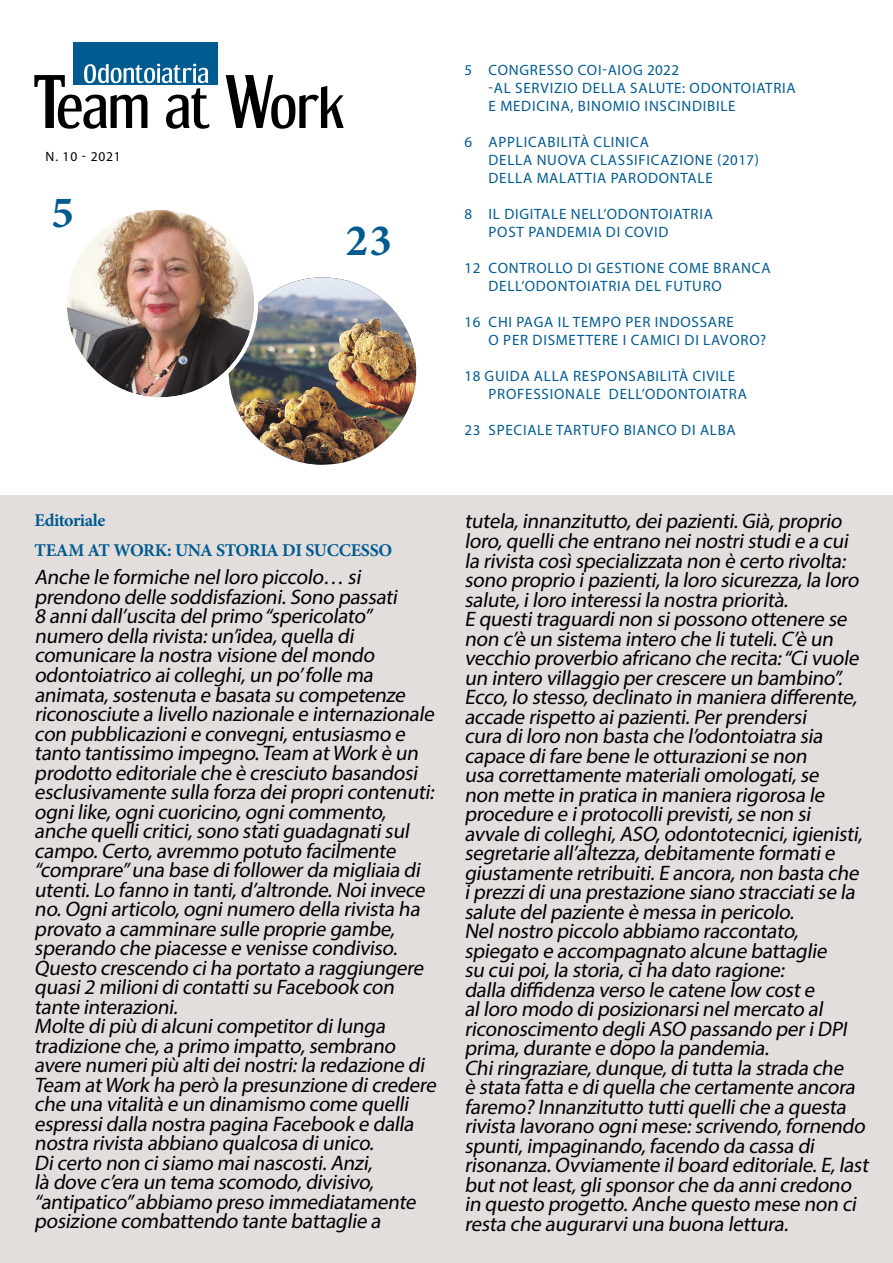
<style>
.page{position:relative;width:893px;height:1263px;background:#fff}
.page>*{position:absolute;margin:0;border:0;box-sizing:border-box;transform-origin:0 0}
.t1{font:700 45px "Minion Pro";color:#005b91}
.t2{font:italic 21px/19.5px "Myriad Pro";letter-spacing:-.01em;color:#000}
.t3{font:700 18px/30px "Minion Pro";letter-spacing:-.02em;color:#005b91}
.t4{font:15px/18px "Myriad Pro";letter-spacing:.05em;color:#005b91}
.t5{font:13.5px "Myriad Pro";letter-spacing:.06em;color:#000}
</style>
<div class="page">
<div style="left:73px;top:43px;width:144px;height:42px;background:#005b91"></div>
<svg style="left:34px;top:64px;width:310px;height:65px"></svg>
<img style="left:229px;top:277px;width:187px;height:188px;border-radius:94px">
<div style="left:65px;top:208px;width:191px;height:191px;background:#fff;border-radius:50%"></div>
<img style="left:67px;top:210px;width:187px;height:187px;border-radius:94px">
<div style="left:63px;top:206px;width:195px;height:195px;border:4px solid #fff;border-radius:50%"></div>
<div style="left:0;top:495px;width:893px;height:768px;background:#e3dedc"></div>
<p class="t5" style="left:46px;top:149px;width:77px">N. 10 - 2021</p>
<h1 class="t1" style="left:51px;top:181px;width:24px">5</h1>
<h1 class="t1" style="left:345px;top:209px;width:48px">23</h1>
<p class="t4" style="left:489px;top:61px;width:309px;text-indent:-24px">5 CONGRESSO COI-AIOG 2022<br>-AL SERVIZIO DELLA SALUTE: ODONTOIATRIA<br>E MEDICINA, BINOMIO INSCINDIBILE</p>
<p class="t4" style="left:489px;top:133px;width:272px;text-indent:-24px">6 APPLICABILITÀ CLINICA<br>DELLA NUOVA CLASSIFICAZIONE (2017)<br>DELLA MALATTIA PARODONTALE</p>
<p class="t4" style="left:489px;top:205px;width:226px;text-indent:-24px">8 IL DIGITALE NELL’ODONTOIATRIA<br>POST PANDEMIA DI COVID</p>
<p class="t4" style="left:489px;top:259px;width:284px;text-indent:-24px">12 CONTROLLO DI GESTIONE COME BRANCA<br>DELL’ODONTOIATRIA DEL FUTURO</p>
<p class="t4" style="left:489px;top:313px;width:279px;text-indent:-24px">16 CHI PAGA IL TEMPO PER INDOSSARE<br>O PER DISMETTERE I CAMICI DI LAVORO?</p>
<p class="t4" style="left:489px;top:367px;width:260px;text-indent:-24px">18 GUIDA ALLA RESPONSABILITÀ CIVILE<br>PROFESSIONALE DELL’ODONTOIATRA</p>
<p class="t4" style="left:465px;top:421px;width:273px">23 SPECIALE TARTUFO BIANCO DI ALBA</p>
<p class="t3" style="left:34px;top:505px;width:359px">Editoriale<br>TEAM AT WORK: UNA STORIA DI SUCCESSO</p>
<p class="t2" style="left:34px;top:567px;width:407px">Anche le formiche nelloro piccolo… si prendono delle soddisfazioni.Sono passati<br>8 annidall’uscita delprimo “spericolato” numero della rivista:un’idea,quella di comunicare la nostra visione delmondo odontoiatrico aicolleghi,un po’folle ma animata,sostenuta e basata su competenze riconosciute a livello nazionale e internazionale con pubblicazionie convegni,entusiasmo e tanto tantissimo impegno.Team atWork è un prodotto editoriale che è cresciuto basandosi esclusivamente sulla forza deipropricontenuti: ognilike,ognicuoricino,ognicommento, anche quellicritici,sono statiguadagnatisul campo.Certo,avremmo potuto facilmente “comprare”una base difollowerda migliaia di utenti.Lo fanno in tanti,d’altronde.Noiinvece no.Ogniarticolo,ogninumero della rivista ha provato a camminare sulle proprie gambe, sperando che piacesse e venisse condiviso.<br>Questo crescendo ciha portato a raggiungere quasi2 milionidicontattisu Facebook con tante interazioni.<br>Molte dipiù dialcunicompetitordilunga tradizione che,a primo impatto,sembrano avere numeripiù altideinostri:la redazione di Team atWork ha però la presunzione dicredere che una vitalità e un dinamismo come quelli espressidalla nostra pagina Facebook e dalla nostra rivista abbiano qualcosa diunico.<br>Dicerto non cisiamo mainascosti.Anzi,<br>là dove c’era un tema scomodo,divisivo, “antipatico”abbiamo preso immediatamente posizione combattendo tante battaglie a</p>
<p class="t2" style="left:464px;top:511px;width:409px">tutela,innanzitutto,deipazienti.Già,proprio loro,quelliche entrano neinostristudie a cui la rivista cosìspecializzata non è certo rivolta: sono proprio ipazienti,la loro sicurezza,la loro salute,iloro interessila nostra priorità.<br>E questitraguardinon sipossono ottenere se non c’è un sistema intero che lituteli.C’è un vecchio proverbio africano che recita:“Civuole un intero villaggio percrescere un bambino”.<br>Ecco,lo stesso,declinato in maniera differente, accade rispetto aipazienti.Perprendersi<br>cura diloro non basta che l’odontoiatra sia capace difare bene le otturazionise non<br>usa correttamente materialiomologati,se<br>non mette in pratica in maniera rigorosa le procedure e iprotocolliprevisti,se non si avvale dicolleghi,ASO,odontotecnici,igienisti, segretarie all’altezza,debitamente formatie giustamente retribuiti.E ancora,non basta che iprezzidiuna prestazione siano stracciatise la salute delpaziente è messa in pericolo.<br>Nelnostro piccolo abbiamo raccontato, spiegato e accompagnato alcune battaglie<br>su cuipoi,la storia,ciha dato ragione:<br>dalla diffidenza verso le catene low coste alloro modo diposizionarsinelmercato al riconoscimento degliASO passando periDPI prima,durante e dopo la pandemia.<br>Chiringraziare,dunque,ditutta la strada che<br>è stata fatta e diquella che certamente ancora faremo? Innanzitutto tuttiquelliche a questa rivista lavorano ognimese:scrivendo,fornendo spunti,impaginando,facendo da cassa di risonanza.Ovviamente ilboard editoriale.E,last butnotleast,glisponsorche da annicredono in questo progetto.Anche questo mese non ci resta che augurarviuna buona lettura.</p>
</div>
